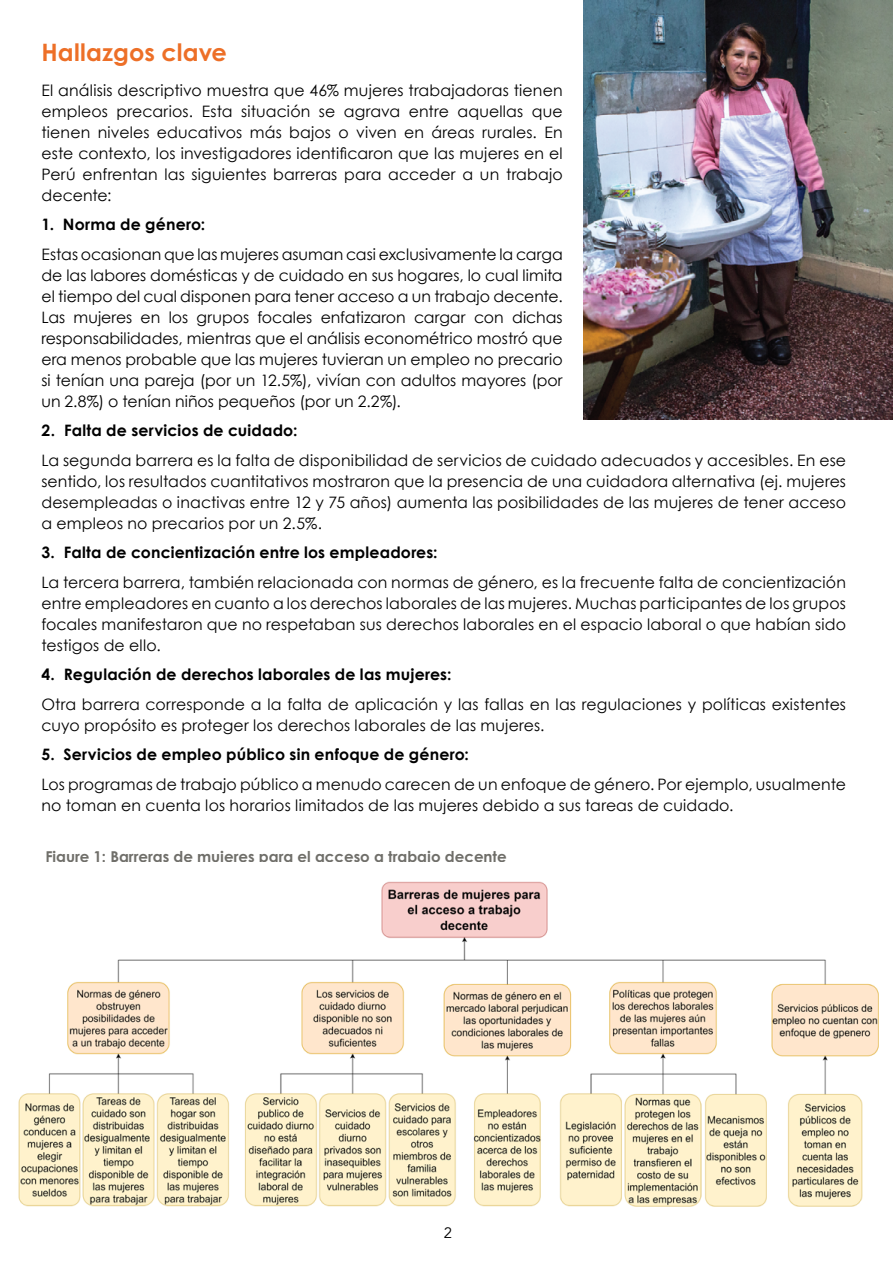
<style>
.page{position:relative;width:893px;height:1263px;background:#fff}
.page>*{position:absolute;margin:0;border:0;box-sizing:border-box;transform-origin:0 0}
.t1{font:700 24px "Century Gothic Pro";letter-spacing:.005em;color:#ed6f27}
.t2{font:15.75px/21px "Century Gothic";letter-spacing:.01em;color:#000;text-align:justify}
.t3{font:700 15.75px "Century Gothic";letter-spacing:.01em;color:#000}
.t4{font:700 15px "Century Gothic Pro";color:#6f6e69}
.t5{font:15px "Avenir";color:#000}
</style>
<div class="page">
<img style="left:18px;top:881px;width:861px;height:326px">
<img style="left:584px;top:0;width:309px;height:420px">
<h1 class="t1" style="left:41px;top:37px;width:187px">Hallazgos clave</h1>
<p class="t2" style="left:41px;top:79px;width:523px">El análisis descriptivo muestra que 46% mujeres trabajadoras tienen empleos precarios. Esta situación se agrava entre aquellas que tienen niveles educativos más bajos o viven en áreas rurales. En este contexto, los investigadores identificaron que las mujeres en el Perú enfrentan las siguientes barreras para acceder a un trabajo decente:</p>
<p class="t3" style="left:41px;top:212px;width:165px">1. Norma de género:</p>
<p class="t2" style="left:41px;top:243px;width:523px">Estas ocasionan que las mujeres asuman casi exclusivamente la carga de las labores domésticas y de cuidado en sus hogares, lo cual limita el tiempo del cual disponen para tener acceso a un trabajo decente.<br>Las mujeres en los grupos focales enfatizaron cargar con dichas responsabilidades, mientras que el análisis econométrico mostró que era menos probable que las mujeres tuvieran un empleo no precario si tenían una pareja (por un 12.5%), vivían con adultos mayores (por un 2.8%) o tenían niños pequeños (por un 2.2%).</p>
<p class="t3" style="left:41px;top:418px;width:258px">2. Falta de servicios de cuidado:</p>
<p class="t2" style="left:41px;top:449px;width:806px">La segunda barrera es la falta de disponibilidad de servicios de cuidado adecuados y accesibles. En ese sentido, los resultados cuantitativos mostraron que la presencia de una cuidadora alternativa (ej. mujeres desempleadas o inactivas entre 12 y 75 años) aumenta las posibilidades de las mujeres de tener acceso a empleos no precarios por un 2.5%.</p>
<p class="t3" style="left:41px;top:540px;width:398px">3. Falta de concientización entre los empleadores:</p>
<p class="t2" style="left:41px;top:571px;width:806px">La tercera barrera, también relacionada con normas de género, es la frecuente falta de concientización entre empleadores en cuanto a los derechos laborales de las mujeres. Muchas participantes de los grupos focales manifestaron que no respetaban sus derechos laborales en el espacio laboral o que habían sido testigos de ello.</p>
<p class="t3" style="left:41px;top:662px;width:412px">4. Regulación de derechos laborales de las mujeres:</p>
<p class="t2" style="left:41px;top:693px;width:806px">Otra barrera corresponde a la falta de aplicación y las fallas en las regulaciones y políticas existentes cuyo propósito es proteger los derechos laborales de las mujeres.</p>
<p class="t3" style="left:41px;top:742px;width:429px">5. Servicios de empleo público sin enfoque de género:</p>
<p class="t2" style="left:41px;top:773px;width:806px">Los programas de trabajo público a menudo carecen de un enfoque de género. Por ejemplo, usualmente no toman en cuenta los horarios limitados de las mujeres debido a sus tareas de cuidado.</p>
<p class="t4" style="left:45px;top:847px;width:463px">Figure 1: Barreras de mujeres para el acceso a trabajo decente</p>
<p class="t5" style="left:444px;top:1224px;width:10px">2</p>
</div>
